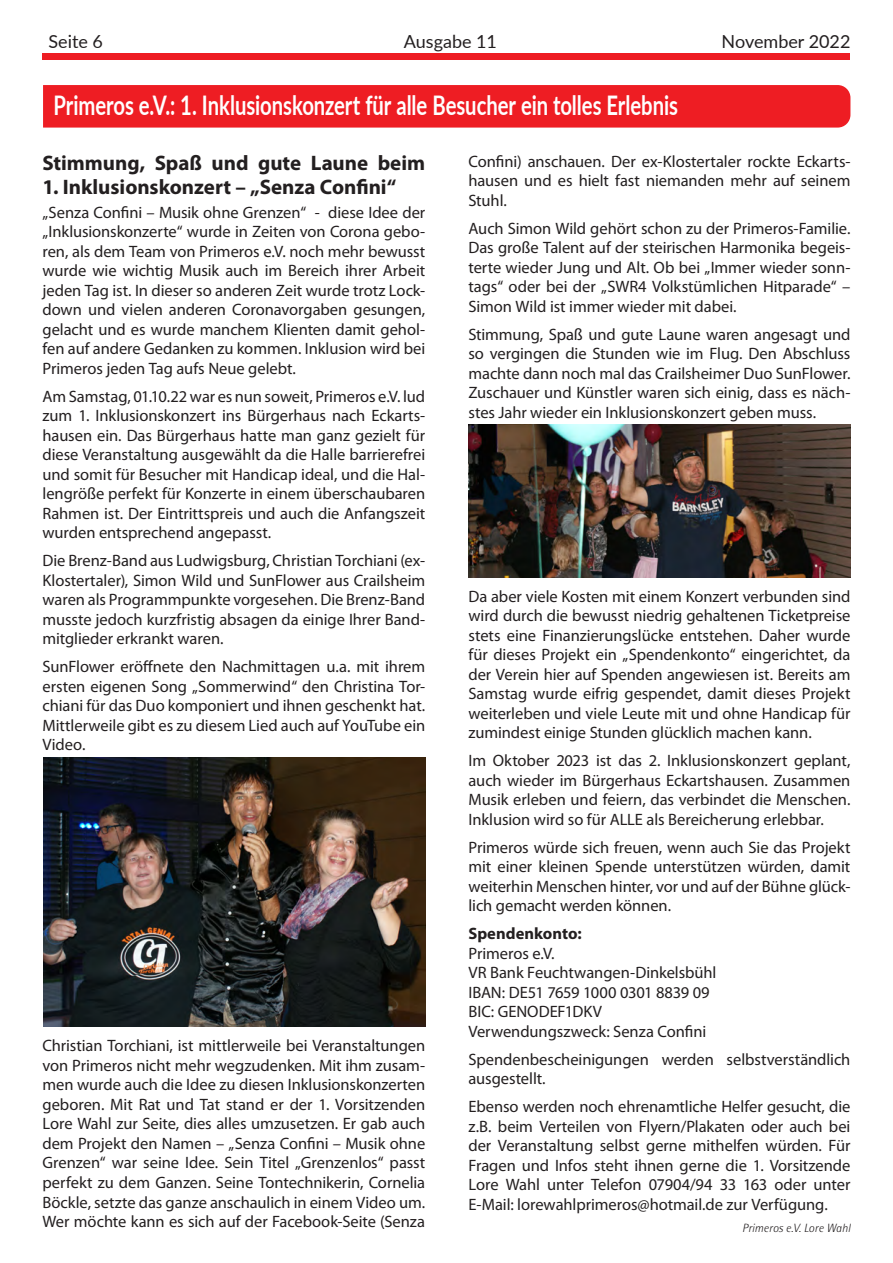
<style>
.page{position:relative;width:893px;height:1263px;background:#fff}
.page>*{position:absolute;margin:0;border:0;box-sizing:border-box;transform-origin:0 0}
.t1{font:700 27px "Lato";color:#fff;scale:.75 1}
.t2{font:700 21px "Myriad Pro";color:#231f20}
.t3{font:18px "Lato";color:#231f20}
.t4{font:16.5px/19.5px "Myriad Pro";letter-spacing:-.005em;color:#231f20;text-align:justify}
.t5{font:700 16.5px "Myriad Pro";color:#231f20}
.t6{font:italic 300 12px "Rotis Semi Sans";letter-spacing:.005em;color:#231f20}
</style>
<div class="page">
<div style="left:43px;top:54px;width:807px;height:6px;background:#ee1d23"></div>
<div style="left:43px;top:85px;width:807px;height:43px;background:#ee1d23"></div>
<img style="left:43px;top:758px;width:382px;height:269px">
<img style="left:468px;top:424px;width:382px;height:153px">
<p class="t3" style="left:48px;top:29px;width:56px">Seite 6</p>
<p class="t3" style="left:404px;top:29px;width:95px">Ausgabe 11</p>
<p class="t3" style="left:722px;top:29px;width:130px">November 2022</p>
<h1 class="t1" style="left:54px;top:85px;width:834px">Primeros e.V.: 1. Inklusionskonzert für alle Besucher ein tolles Erlebnis</h1>
<p class="t2" style="left:42px;top:149px;width:384px">Stimmung, Spaß und gute Laune beim</p>
<p class="t2" style="left:42px;top:173px;width:355px">1. Inklusionskonzert – „Senza Confini“</p>
<p class="t4" style="left:42px;top:202px;width:384px">„Senza Confini – Musik ohne Grenzen“ - diese Idee der „Inklusionskonzerte“ wurde in Zeiten von Corona gebo&shy;ren, als dem Team von Primeros e.V. noch mehr bewusst wurde wie wichtig Musik auch im Bereich ihrer Arbeit jeden Tag ist. In dieser so anderen Zeit wurde trotz Lock&shy;down und vielen anderen Coronavorgaben gesungen, gelacht und es wurde manchem Klienten damit gehol&shy;fen auf andere Gedanken zu kommen. Inklusion wird bei Primeros jeden Tag aufs Neue gelebt.</p>
<p class="t4" style="left:42px;top:386px;width:384px">Am Samstag, 01.10.22 war es nun soweit, Primeros e.V. lud zum 1. Inklusionskonzert ins Bürgerhaus nach Eckarts&shy;hausen ein. Das Bürgerhaus hatte man ganz gezielt für diese Veranstaltung ausgewählt da die Halle barrierefrei und somit für Besucher mit Handicap ideal, und die Hal&shy;lengröße perfekt für Konzerte in einem überschaubaren Rahmen ist. Der Eintrittspreis und auch die Anfangszeit wurden entsprechend angepasst.</p>
<p class="t4" style="left:42px;top:551px;width:384px">Die Brenz-Band aus Ludwigsburg, Christian Torchiani (ex-Klostertaler), Simon Wild und SunFlower aus Crailsheim waren als Programmpunkte vorgesehen. Die Brenz-Band musste jedoch kurzfristig absagen da einige Ihrer Band&shy;mitglieder erkrankt waren.</p>
<p class="t4" style="left:42px;top:657px;width:384px">SunFlower eröffnete den Nachmittagen u.a. mit ihrem ersten eigenen Song „Sommerwind“ den Christina Tor&shy;chiani für das Duo komponiert und ihnen geschenkt hat.<br>Mittlerweile gibt es zu diesem Lied auch auf YouTube ein Video.</p>
<p class="t4" style="left:468px;top:151px;width:383px">Confini) anschauen. Der ex-Klostertaler rockte Eckarts&shy;hausen und es hielt fast niemanden mehr auf seinem Stuhl.</p>
<p class="t4" style="left:468px;top:218px;width:383px">Auch Simon Wild gehört schon zu der Primeros-Familie.<br>Das große Talent auf der steirischen Harmonika begeis&shy;terte wieder Jung und Alt. Ob bei „Immer wieder sonn&shy;tags“ oder bei der „SWR4 Volkstümlichen Hitparade“ – Simon Wild ist immer wieder mit dabei.</p>
<p class="t4" style="left:468px;top:324px;width:384px">Stimmung, Spaß und gute Laune waren angesagt und so vergingen die Stunden wie im Flug. Den Abschluss machte dann noch mal das Crailsheimer Duo SunFlower.<br>Zuschauer und Künstler waren sich einig, dass es näch&shy;stes Jahr wieder ein Inklusionskonzert geben muss.</p>
<p class="t4" style="left:468px;top:586px;width:384px">Da aber viele Kosten mit einem Konzert verbunden sind wird durch die bewusst niedrig gehaltenen Ticketpreise stets eine Finanzierungslücke entstehen. Daher wurde für dieses Projekt ein „Spendenkonto“ eingerichtet, da der Verein hier auf Spenden angewiesen ist. Bereits am Samstag wurde eifrig gespendet, damit dieses Projekt weiterleben und viele Leute mit und ohne Handicap für zumindest einige Stunden glücklich machen kann.</p>
<p class="t4" style="left:468px;top:751px;width:384px">Im Oktober 2023 ist das 2. Inklusionskonzert geplant, auch wieder im Bürgerhaus Eckartshausen. Zusammen Musik erleben und feiern, das verbindet die Menschen.<br>Inklusion wird so für ALLE als Bereicherung erlebbar.</p>
<p class="t4" style="left:468px;top:837px;width:383px">Primeros würde sich freuen, wenn auch Sie das Projekt mit einer kleinen Spende unterstützen würden, damit weiterhin Menschen hinter, vor und auf der Bühne glück&shy;lich gemacht werden können.</p>
<p class="t5" style="left:468px;top:923px;width:115px">Spendenkonto:</p>
<p class="t4" style="left:468px;top:943px;width:249px;text-align:left">Primeros e.V.<br>VR Bank Feuchtwangen-Dinkelsbühl<br>IBAN: DE51 7659 1000 0301 8839 09<br>BIC: GENODEF1DKV<br>Verwendungszweck: Senza Confini</p>
<p class="t4" style="left:468px;top:1049px;width:383px">Spendenbescheinigungen werden selbstverständlich ausgestellt.</p>
<p class="t4" style="left:468px;top:1097px;width:384px">Ebenso werden noch ehrenamtliche Helfer gesucht, die z.B. beim Verteilen von Flyern/Plakaten oder auch bei der Veranstaltung selbst gerne mithelfen würden. Für Fragen und Infos steht ihnen gerne die 1. Vorsitzende Lore Wahl unter Telefon 07904/94 33 163 oder unter E-Mail: lorewahlprimeros@hotmail.de zur Verfügung.</p>
<p class="t6" style="left:742px;top:1220px;width:110px">Primeros e.V. Lore Wahl</p>
<p class="t4" style="left:42px;top:1036px;width:384px">Christian Torchiani, ist mittlerweile bei Veranstaltungen von Primeros nicht mehr wegzudenken. Mit ihm zusam&shy;men wurde auch die Idee zu diesen Inklusionskonzerten geboren. Mit Rat und Tat stand er der 1. Vorsitzenden Lore Wahl zur Seite, dies alles umzusetzen. Er gab auch dem Projekt den Namen – „Senza Confini – Musik ohne Grenzen“ war seine Idee. Sein Titel „Grenzenlos“ passt perfekt zu dem Ganzen. Seine Tontechnikerin, Cornelia Böckle, setzte das ganze anschaulich in einem Video um.<br>Wer möchte kann es sich auf der Facebook-Seite (Senza</p>
</div>
